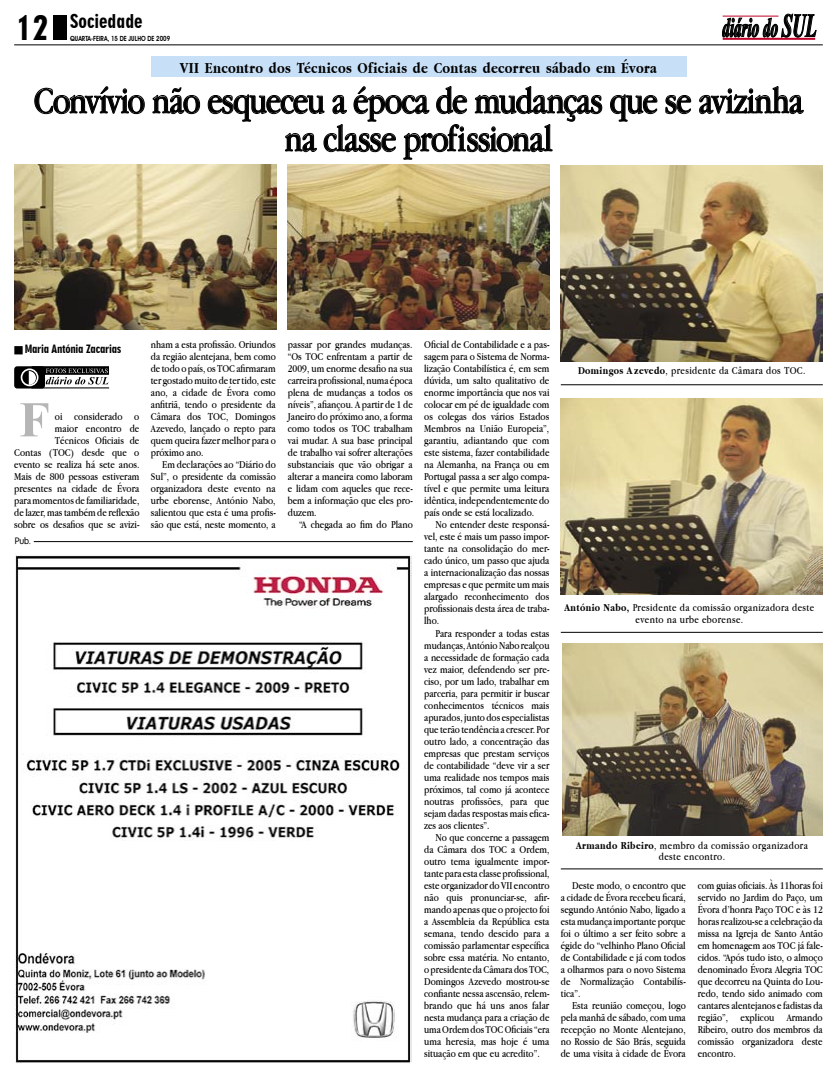
<style>
.page{position:relative;width:837px;height:1078px;background:#fff}
.page>*{position:absolute;margin:0;border:0;box-sizing:border-box;transform-origin:0 0}
.t1{font:700 50px "Times New Roman";color:#b6b6b6}
.Titulo3{font:38px "Apple Garamond";letter-spacing:-.025em;color:#000}
.t2{font:33.3px "Geometric 706 BT Black Condensed B";color:#000}
.t3{font:italic 700 27px "Times New Roman";color:#000;scale:.56 1}
.t4{font:18.2px "Geometric 706 BT Black Condensed B";color:#000}
.Ante-título{font:700 16px "Apple Garamond";letter-spacing:.02em;color:#000}
.Texto_Single-line{font:11px/12px "Apple Garamond";color:#000;text-align:justify}
.Texto_Single-line-2{font:11px/11.7px "Apple Garamond";letter-spacing:.035em;color:#000;text-align:center}
.t5{font:11px "Geometric 706 BT Black Condensed B";letter-spacing:-.025em;color:#000}
.t6{font:9px "VAG Rounded Lt Normal";color:#000}
.t7{font:600 7.1px "Avant Garde IT Cby BT";color:#000;scale:.84 1}
.s1{font-size:33px}
.s2{font-weight:700}
</style>
<div class="page">
<div style="left:151px;top:57px;width:535px;height:20px;background:#c8e0f7"></div>
<hr style="left:14px;top:45px;width:808px;height:1px;background:#000">
<svg style="left:721px;top:13px;width:95px;height:33px"></svg>
<hr style="left:722px;top:38px;width:92px;height:2px;background:#be0027">
<hr style="left:722px;top:16px;width:56px;height:1px;background:#be0027">
<div style="left:53px;top:16px;width:14px;height:24px;background:#000"></div>
<hr style="left:34px;top:541px;width:378px;height:1px;background:#000">
<svg style="left:34px;top:86px;width:111px;height:28px"></svg>
<svg style="left:152px;top:87px;width:48px;height:27px"></svg>
<svg style="left:610px;top:94px;width:47px;height:28px"></svg>
<svg style="left:665px;top:95px;width:26px;height:19px"></svg>
<svg style="left:699px;top:86px;width:104px;height:28px"></svg>
<svg style="left:208px;top:86px;width:394px;height:74px"></svg>
<svg style="left:14px;top:366px;width:95px;height:22px"></svg>
<img style="left:287px;top:165px;width:262px;height:165px">
<img style="left:14px;top:164px;width:262px;height:165px">
<img style="left:560px;top:165px;width:262px;height:196px">
<img style="left:560px;top:398px;width:262px;height:196px">
<img style="left:562px;top:643px;width:260px;height:192px">
<hr style="left:560px;top:384px;width:262px;height:1px;background:#000">
<hr style="left:560px;top:632px;width:262px;height:1px;background:#000">
<hr style="left:560px;top:868px;width:262px;height:1px;background:#000">
<img style="left:14px;top:555px;width:397px;height:508px">
<p class="t2" style="left:16px;top:7px;width:35px">12</p>
<p class="t3" style="left:722px;top:9px;width:170px">diário do <span class="s1">SUL</span></p>
<p class="t4" style="left:70px;top:11px;width:74px">Sociedade</p>
<p class="t7" style="left:70px;top:34px;width:120px">QUARTA-FEIRA, 15 DE JULHO DE 2009</p>
<p class="Ante-título" style="left:180px;top:59px;width:478px">VII Encontro dos Técnicos Oficiais de Contas decorreu sábado em Évora</p>
<p class="Titulo3" style="left:34px;top:78px;width:770px">Convívio não esqueceu a época de mudanças que se avizinha</p>
<p class="Titulo3" style="left:284px;top:116px;width:269px">na classe profissional</p>
<p class="t5" style="left:14px;top:342px;width:109px">■ Maria Antónia Zacarias</p>
<p class="t1" style="left:19px;top:385px;width:32px">F</p>
<p class="Texto_Single-line" style="left:14px;top:410px;width:127px;text-align:right">oi considerado o<br>maior encontro de<br>Técnicos Oficiais de<br>Contas (TOC) desde que o evento se realiza há sete anos.<br>Mais de 800 pessoas estiveram presentes na cidade de Évora para momentos de familiaridade, de lazer, mas também de reflexão sobre os desafios que se avizi-</p>
<p class="t6" style="left:15px;top:535px;width:18px">Pub.</p>
<p class="Texto_Single-line" style="left:151px;top:338px;width:126px">nham a esta profissão. Oriundos da região alentejana, bem como de todo o país, os TOC afirmaram ter gostado muito de ter tido, este ano, a cidade de Évora como anfitriã, tendo o presidente da Câmara dos TOC, Domingos Azevedo, lançado o repto para quem queira fazer melhor para o próximo ano.</p>
<p class="Texto_Single-line" style="left:151px;top:458px;width:126px;text-indent:11px">Em declarações ao “Diário do Sul”, o presidente da comissão organizadora deste evento na urbe eborense, António Nabo, salientou que esta é uma profis&shy;são que está, neste momento, a</p>
<p class="Texto_Single-line" style="left:288px;top:338px;width:126px">passar por grandes mudanças. “Os TOC enfrentam a partir de 2009, um enorme desafio na sua carreira profissional, numa época plena de mudanças a todos os níveis”, afiançou. A partir de 1 de Janeiro do próximo ano, a forma como todos os TOC trabalham vai mudar. A sua base principal de trabalho vai sofrer alterações substanciais que vão obrigar a alterar a maneira como laboram e lidam com aqueles que rece&shy;bem a informação que eles pro&shy;duzem.</p>
<p class="Texto_Single-line" style="left:299px;top:518px;width:115px">“A chegada ao fim do Plano</p>
<p class="Texto_Single-line" style="left:424px;top:338px;width:127px">Oficial de Contabilidade e a pas&shy;sagem para o Sistema de Norma&shy;lização Contabilística é, em sem dúvida, um salto qualitativo de enorme importância que nos vai colocar em pé de igualdade com os colegas dos vários Estados Membros na União Europeia”, garantiu, adiantando que com este sistema, fazer contabilidade na Alemanha, na França ou em Portugal passa a ser algo compa&shy;tível e que permite uma leitura idêntica, independentemente do país onde se está localizado.</p>
<p class="Texto_Single-line" style="left:424px;top:518px;width:127px;text-indent:11px">No entender deste responsá&shy;vel, este é mais um passo impor&shy;tante na consolidação do mer&shy;cado único, um passo que ajuda a internacionalização das nossas empresas e que permite um mais alargado reconhecimento dos profissionais desta área de traba&shy;lho.</p>
<p class="Texto_Single-line" style="left:424px;top:626px;width:127px;text-indent:11px">Para responder a todas estas mudanças, António Nabo realçou a necessidade de formação cada vez maior, defendendo ser pre&shy;ciso, por um lado, trabalhar em parceria, para permitir ir buscar conhecimentos técnicos mais apurados, junto dos especialistas que terão tendência a crescer. Por outro lado, a concentração das empresas que prestam serviços de contabilidade “deve vir a ser uma realidade nos tempos mais próximos, tal como já acontece noutras profissões, para que sejam dadas respostas mais efica&shy;zes aos clientes”.</p>
<p class="Texto_Single-line" style="left:424px;top:830px;width:127px;text-indent:11px">No que concerne a passagem da Câmara dos TOC a Ordem, outro tema igualmente impor&shy;tante para esta classe profissional, este organizador do VII encontro não quis pronunciar-se, afir&shy;mando apenas que o projecto foi a Assembleia da República esta semana, tendo descido para a comissão parlamentar específica sobre essa matéria. No entanto, o presidente da Câmara dos TOC, Domingos Azevedo mostrou-se confiante nessa ascensão, relem&shy;brando que há uns anos falar nesta mudança para a criação de uma Ordem dos TOC Oficiais “era uma heresia, mas hoje é uma situação em que eu acredito”.</p>
<p class="Texto_Single-line-2" style="left:577px;top:364px;width:229px"><span class="s2">Domingos A zevedo</span>, presidente da Câmara dos TOC.</p>
<p class="Texto_Single-line-2" style="left:564px;top:601px;width:251px"><span class="s2">António Nabo,</span> Presidente da comissão organizadora deste evento na urbe eborense.</p>
<p class="Texto_Single-line-2" style="left:576px;top:838px;width:233px"><span class="s2">Armando Ribeiro</span>, membro da comissão organizadora</p>
<p class="Texto_Single-line-2" style="left:658px;top:850px;width:68px">deste encontro.</p>
<p class="Texto_Single-line" style="left:560px;top:878px;width:126px;text-indent:11px">Deste modo, o encontro que a cidade de Évora recebeu ficará, segundo António Nabo, ligado a esta mudança importante porque foi o último a ser feito sobre a égide do “velhinho Plano Oficial de Contabilidade e já com todos a olharmos para o novo Sistema de Normalização Contabilís&shy;tica”.</p>
<p class="Texto_Single-line" style="left:560px;top:998px;width:126px;text-indent:11px">Esta reunião começou, logo pela manhã de sábado, com uma recepção no Monte Alentejano, no Rossio de São Brás, seguida de uma visita à cidade de Évora</p>
<p class="Texto_Single-line" style="left:697px;top:878px;width:126px">com guias oficiais. Às 11horas foi servido no Jardim do Paço, um Évora d’honra Paço TOC e às 12 horas realizou-se a celebração da missa na Igreja de Santo Antão em homenagem aos TOC já fale&shy;cidos. “Após tudo isto, o almoço denominado Évora Alegria TOC que decorreu na Quinta do Lou&shy;redo, tendo sido animado com cantares alentejanos e fadistas da região”, explicou Armando Ribeiro, outro dos membros da comissão organizadora deste encontro.</p>
</div>
